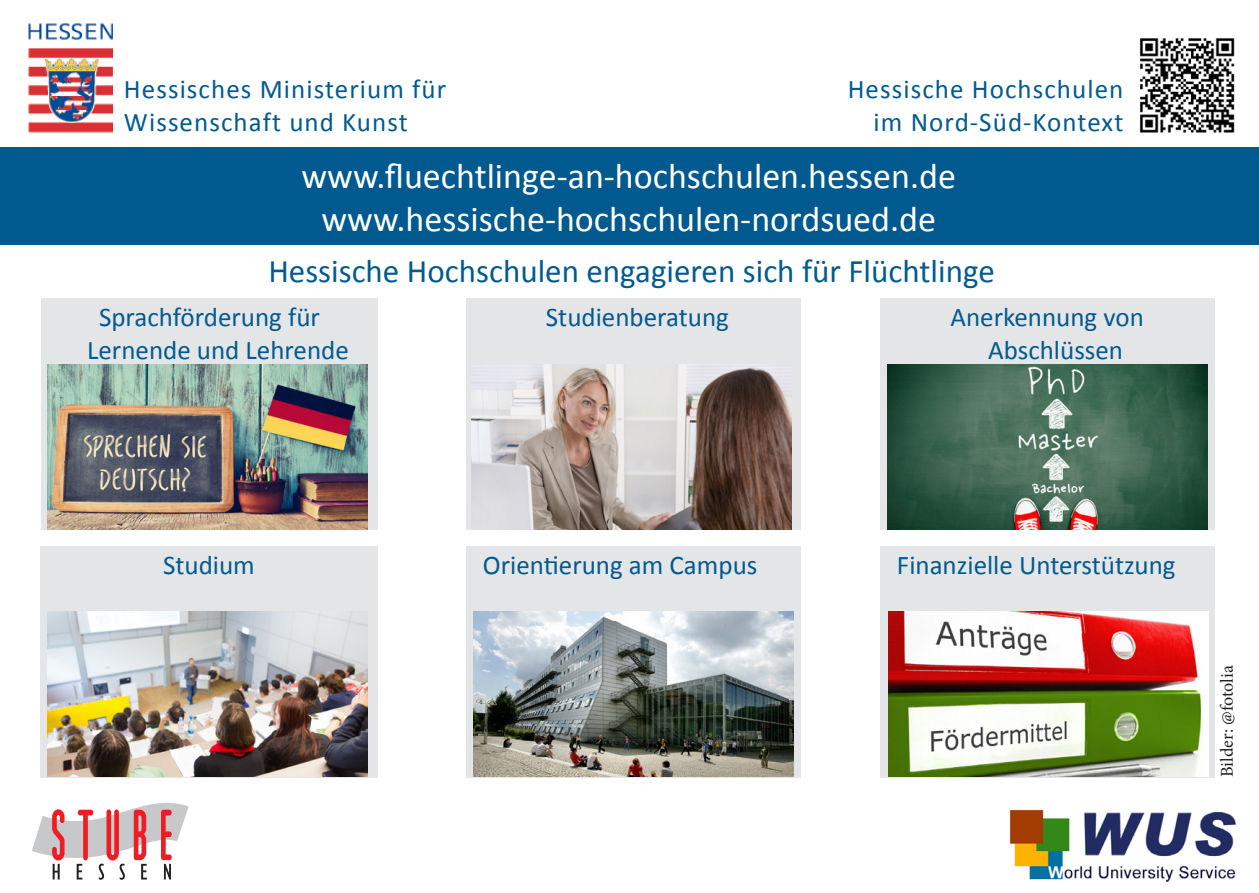
<style>
.page{position:relative;width:1259px;height:893px;background:#fff}
.page>*{position:absolute;margin:0;border:0;box-sizing:border-box;transform-origin:0 0}
.t1{font:36px "Calibri";color:#fff}
.t2{font:33px "Calibri";color:#015a8f}
.t3{font:27px "Calibri";color:#015a8f}
.t4{font:27px "Calibri";letter-spacing:.04em;color:#015a8f}
.t5{font:18px "Minion Pro";color:#231f20}
</style>
<div class="page">
<img style="left:1140px;top:38px;width:95px;height:95px">
<img style="left:29px;top:23px;width:83px;height:110px">
<img style="left:1009px;top:809px;width:227px;height:73px">
<svg style="left:32px;top:803px;width:157px;height:77px"></svg>
<div style="left:466px;top:298px;width:334px;height:231px;background:#e4e5e7"></div>
<img style="left:472px;top:364px;width:320px;height:165px">
<div style="left:466px;top:546px;width:334px;height:231px;background:#e4e5e7"></div>
<img style="left:473px;top:611px;width:320px;height:166px">
<div style="left:40px;top:546px;width:338px;height:231px;background:#e4e5e7"></div>
<div style="left:41px;top:298px;width:337px;height:231px;background:#e4e5e7"></div>
<img style="left:48px;top:364px;width:320px;height:165px">
<img style="left:48px;top:611px;width:320px;height:166px">
<div style="left:880px;top:298px;width:334px;height:231px;background:#e4e5e7"></div>
<img style="left:887px;top:364px;width:320px;height:165px">
<div style="left:880px;top:546px;width:334px;height:231px;background:#e4e5e7"></div>
<img style="left:889px;top:611px;width:319px;height:166px">
<div style="left:0;top:147px;width:1259px;height:97px;background:#015a8f"></div>
<p class="t4" style="left:124px;top:72px;width:324px">Hessisches Ministerium für</p>
<p class="t4" style="left:124px;top:105px;width:285px">Wissenschaft und Kunst</p>
<p class="t4" style="left:847px;top:72px;width:277px">Hessische Hochschulen</p>
<p class="t4" style="left:873px;top:105px;width:251px">im Nord-Süd-Kontext</p>
<p class="t1" style="left:301px;top:153px;width:656px">www.fluechtlinge-an-hochschulen.hessen.de</p>
<p class="t1" style="left:321px;top:196px;width:616px">www.hessische-hochschulen-nordsued.de</p>
<p class="t2" style="left:268px;top:250px;width:728px">Hessische Hochschulen engagieren sich für Flüchtlinge</p>
<p class="t3" style="left:546px;top:300px;width:184px">Studienberatung</p>
<p class="t3" style="left:99px;top:300px;width:222px">Sprachförderung für</p>
<p class="t3" style="left:87px;top:333px;width:263px">Lernende und Lehrende</p>
<p class="t3" style="left:950px;top:300px;width:195px">Anerkennung von</p>
<p class="t3" style="left:988px;top:333px;width:136px">Abschlüssen</p>
<p class="t3" style="left:163px;top:548px;width:93px">Studium</p>
<p class="t3" style="left:483px;top:548px;width:276px">Orientierung am Campus</p>
<p class="t3" style="left:897px;top:548px;width:280px">Finanzielle Unterstützung</p>
<p class="t5" style="left:1215px;top:777px;width:113px;rotate:-90deg">Bilder: @fotolia</p>
</div>
